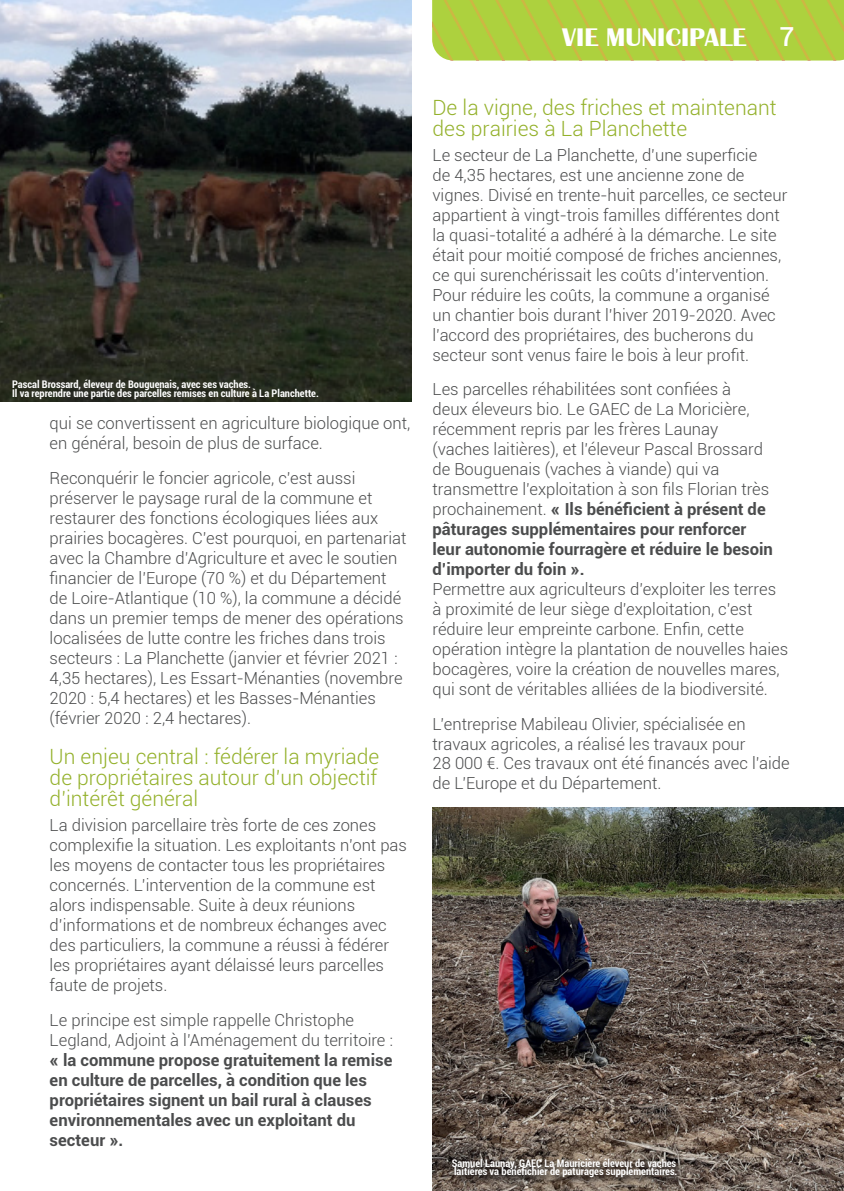
<style>
.page{position:relative;width:844px;height:1191px;background:#fff}
.page>*{position:absolute;margin:0;border:0;box-sizing:border-box;transform-origin:0 0}
.t1{font:700 26.25px "Britannic";color:#fff}
.t2{font:500 26.25px "Roboto";color:#fff}
.t3{font:300 21px/21px "Roboto";color:#94b12b;text-align:justify}
.t4{font:300 16.62px/19.9px "Roboto";color:#4b4c4d}
.t5{font:700 16.62px/19.9px "Roboto";color:#4b4c4d}
.t6{font:700 condensed 10.5px/8.8px "Roboto";color:#fff}
.s1{font-weight:300}
.s2{font-family:"Arial"}
.s3{font-family:"Arial";font-weight:700}
.s4{font-weight:700}
</style>
<div class="page">
<svg style="left:432px;top:0;width:411px;height:61px;background:#b1ce40"></svg>
<img style="left:432px;top:807px;width:411px;height:384px">
<div style="left:449px;top:1156px;width:235px;height:30px;background:#231f20;opacity:.95"></div>
<img style="left:0;top:0;width:411px;height:402px">
<p class="t6" style="left:12px;top:379px;width:308px">Pascal Brossard, éleveur de Bouguenais, avec ses vaches.<br>Il va reprendre une partie des parcelles remises en culture à La Planchette.</p>
<p class="t4" style="left:50px;top:413px;width:362px">qui se convertissent en agriculture biologique ont, en général, besoin de plus de surface.</p>
<p class="t4" style="left:50px;top:468px;width:358px">Reconquérir le foncier agricole, c’est aussi préserver le paysage rural de la commune et restaurer des fonctions écologiques liées aux prairies bocagères. C’est pourquoi, en partenariat avec la Chambre d’Agriculture et avec le soutien financier de l’Europe (70 %) et du Département de Loire-Atlantique (10 %), la commune a décidé dans un premier temps de mener des opérations localisées de lutte contre les friches dans trois secteurs : La Planchette (janvier et février 2021 :<br>4,35 hectares), Les Essart-Ménanties (novembre 2020 : 5,4 hectares) et les Basses-Ménanties (février 2020 : 2,4 hectares).</p>
<p class="t3" style="left:50px;top:746px;width:331px">Un enjeu central : fédérer la myriade de propriétaires autour d’un objectif d’intérêt général</p>
<p class="t4" style="left:50px;top:815px;width:359px">La division parcellaire très forte de ces zones complexifie la situation. Les exploitants n’ont pas les moyens de contacter tous les propriétaires concernés. L’intervention de la commune est alors indispensable. Suite à deux réunions d’informations et de nombreux échanges avec des particuliers, la commune a réussi à fédérer les propriétaires ayant délaissé leurs parcelles faute de projets.</p>
<p class="t5" style="left:50px;top:1009px;width:345px"><span class="s1">Le principe est simple rappelle Christophe Legland, Adjoint à l’Aménagement du territoire : </span><span class="s2">«</span> la commune propose gratuitement la remise en culture de parcelles, à condition que les propriétaires signent un bail rural à clauses environnementales avec un exploitant du secteur <span class="s2">».</span></p>
<h1 class="t1" style="left:562px;top:22px;width:186px">VIE MUNICIPALE</h1>
<h1 class="t2" style="left:779px;top:18px;width:16px">7</h1>
<p class="t3" style="left:432px;top:96px;width:345px">De la vigne, des friches et maintenant des prairies à La Planchette</p>
<p class="t4" style="left:432px;top:144px;width:356px">Le secteur de La Planchette, d’une superficie<br>de 4,35 hectares, est une ancienne zone de vignes. Divisé en trente-huit parcelles, ce secteur appartient à vingt-trois familles différentes dont la quasi-totalité a adhéré à la démarche. Le site était pour moitié composé de friches anciennes, ce qui surenchérissait les coûts d’intervention.<br>Pour réduire les coûts, la commune a organisé un chantier bois durant l’hiver 2019-2020. Avec l’accord des propriétaires, des bucherons du secteur sont venus faire le bois à leur profit.</p>
<p class="t4" style="left:432px;top:379px;width:357px">Les parcelles réhabilitées sont confiées à<br>deux éleveurs bio. Le GAEC de La Moricière, récemment repris par les frères Launay<br>(vaches laitières), et l’éleveur Pascal Brossard<br>de Bouguenais (vaches à viande) qui va transmettre l’exploitation à son fils Florian très prochainement. <span class="s3">«</span> <span class="s4">Ils bénéficient à présent de pâturages supplémentaires pour renforcer<br>leur autonomie fourragère et réduire le besoin d’importer du foin</span> <span class="s3">»</span><span class="s4">.<br></span>Permettre aux agriculteurs d’exploiter les terres à proximité de leur siège d’exploitation, c’est réduire leur empreinte carbone. Enfin, cette opération intègre la plantation de nouvelles haies bocagères, voire la création de nouvelles mares, qui sont de véritables alliées de la biodiversité.</p>
<p class="t4" style="left:432px;top:713px;width:358px">L’entreprise Mabileau Olivier, spécialisée en travaux agricoles, a réalisé les travaux pour<br>28 000 €. Ces travaux ont été financés avec l’aide de L’Europe et du Département.</p>
<p class="t6" style="left:451px;top:1158px;width:227px">Samuel Launay, GAEC La Mauricière éleveur de vaches laitières va bénéfichier de paturages supplémentaires.</p>
</div>
